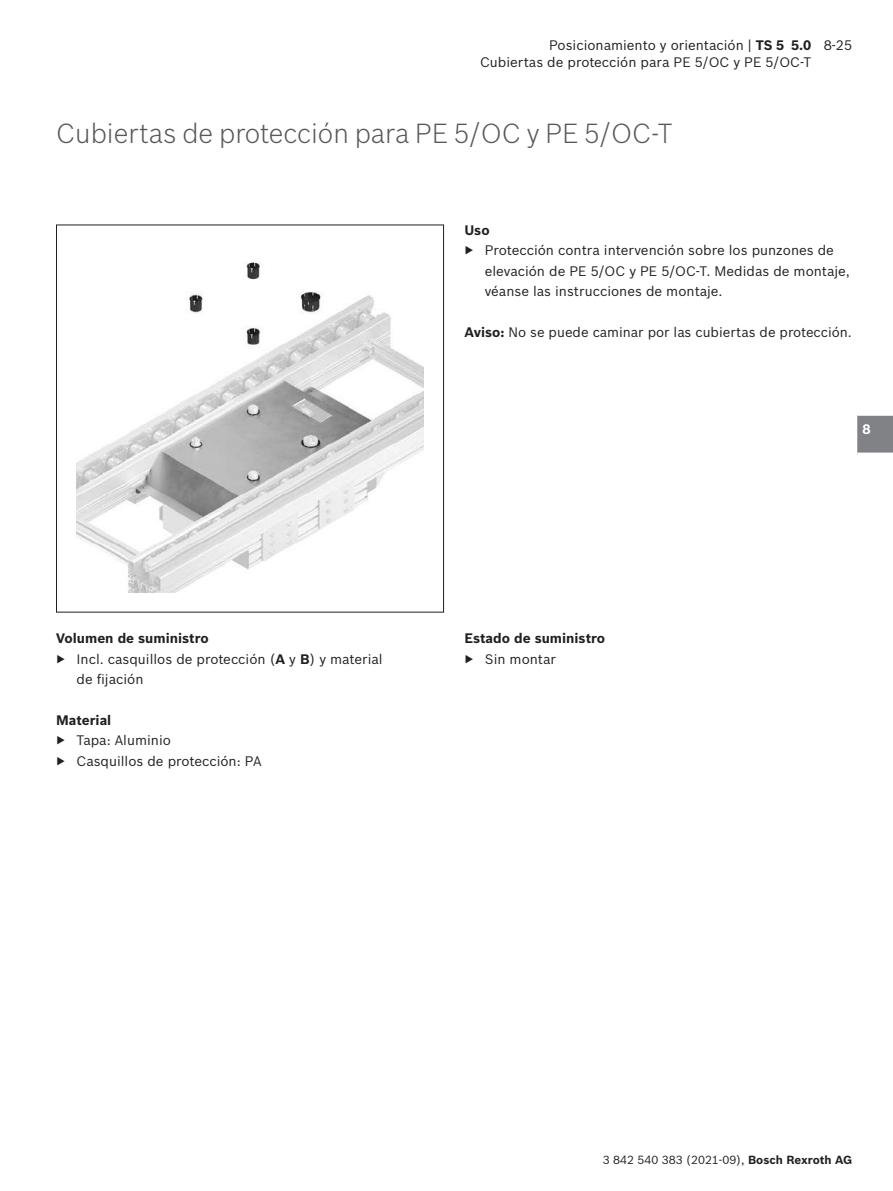
<style>
.page{position:relative;width:893px;height:1191px;background:#fff}
.page>*{position:absolute;margin:0;border:0;box-sizing:border-box;transform-origin:0 0}
.t1{font:300 27px "Bosch Sans";color:#57585a}
.t2{font:13.5px/20.4px "Bosch Sans";color:#231f20}
.t3{font:700 13.5px "Bosch Sans";color:#231f20}
.t4{font:700 13.5px "Bosch Sans";color:#fff}
.t5{font:11.55px "Bosch Sans";color:#231f20}
.s1{font-weight:700}
</style>
<div class="page">
<svg style="left:857px;top:416px;width:36px;height:36px"></svg>
<img style="left:77px;top:262px;width:347px;height:330px">
<div style="left:56px;top:225px;width:388px;height:387px;border:1px solid #231f20"></div>
<p class="t2" style="left:480px;top:36px;width:333px;line-height:16.4px;text-align:right">Posicionamiento y orientación | <span class="s1">TS 5 5.0<br></span>Cubiertas de protección para PE 5/OC y PE 5/OC-T</p>
<p class="t2" style="left:824px;top:34px;width:30px">8-25</p>
<h1 class="t1" style="left:56px;top:114px;width:618px">Cubiertas de protección para PE 5/OC y PE 5/OC-T</h1>
<p class="t3" style="left:464px;top:220px;width:27px">Uso</p>
<p class="t2" style="left:485px;top:239px;width:367px;text-indent:-20px">▶ Protección contra intervención sobre los punzones de elevación de PE 5/OC y PE 5/OC-T. Medidas de montaje, véanse las instrucciones de montaje.</p>
<p class="t2" style="left:464px;top:321px;width:389px"><span class="s1">Aviso:</span> No se puede caminar por las cubiertas de protección.</p>
<p class="t4" style="left:862px;top:418px;width:10px">8</p>
<p class="t3" style="left:56px;top:628px;width:154px">Volumen de suministro</p>
<p class="t2" style="left:56px;top:647px;width:328px">▶ Incl. casquillos de protección (<span class="s1">A</span> y <span class="s1">B</span>) y material</p>
<p class="t2" style="left:77px;top:668px;width:68px">de fijación</p>
<p class="t3" style="left:56px;top:709px;width:57px">Material</p>
<p class="t2" style="left:56px;top:729px;width:207px">▶ Tapa: Aluminio<br>▶ Casquillos de protección: PA</p>
<p class="t3" style="left:464px;top:628px;width:142px">Estado de suministro</p>
<p class="t2" style="left:464px;top:647px;width:93px">▶ Sin montar</p>
<p class="t5" style="left:603px;top:1151px;width:251px">3 842 540 383 (2021-09), <span class="s1">Bosch Rexroth AG</span></p>
</div>
